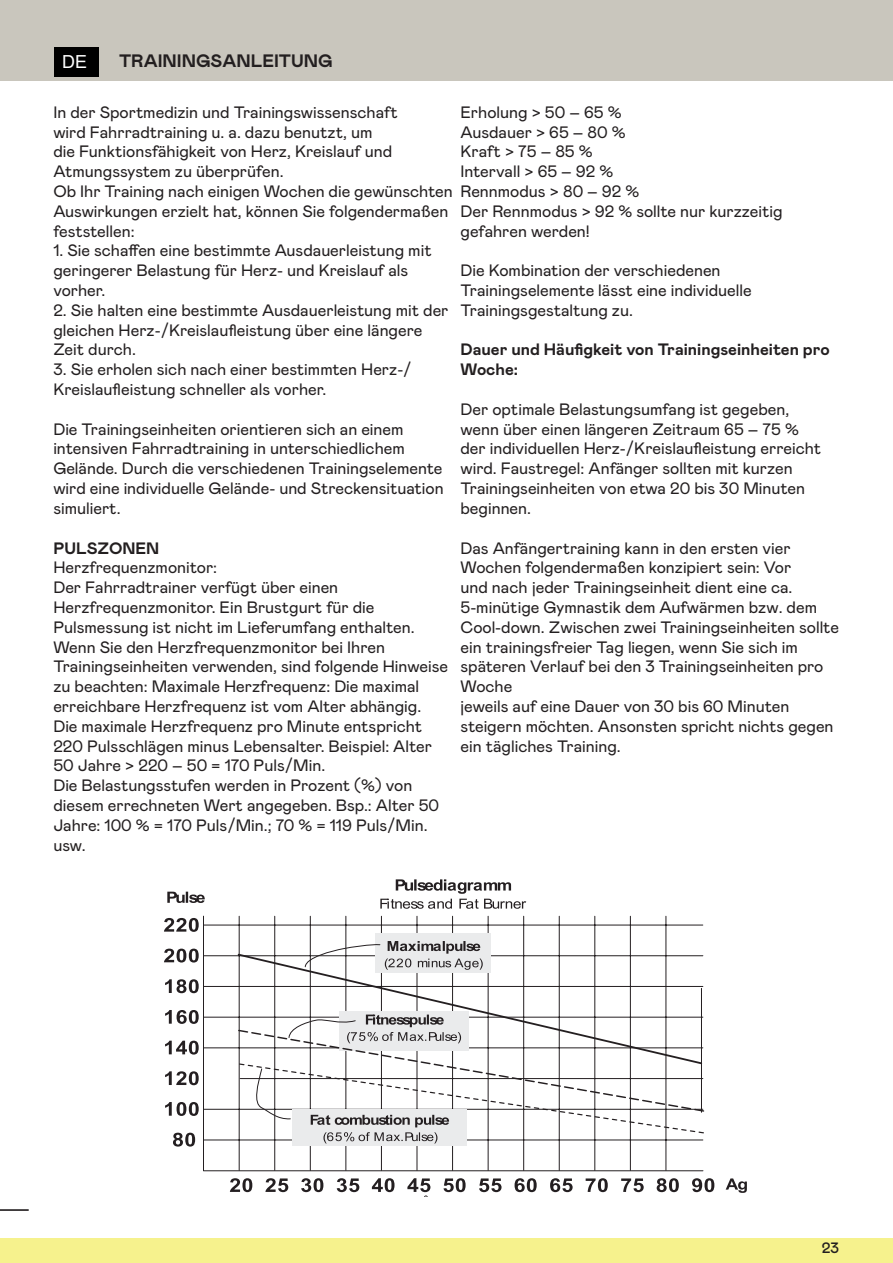
<style>
.page{position:relative;width:893px;height:1263px;background:#fff}
.page>*{position:absolute;margin:0;border:0;box-sizing:border-box;transform-origin:0 0}
.t1{font:700 18px "Mabry";color:#231f20}
.t2{font:18px "Arial";color:#fff}
.t3{font:16.5px/19.8px "Mabry";color:#231f20}
.t4{font:700 16.5px/19.8px "Mabry";color:#231f20}
.t5{font:500 15px "Mabry";color:#231f20}
</style>
<div class="page">
<div style="left:0;top:0;width:893px;height:81px;background:#c9c6bd"></div>
<div style="left:0;top:1238px;width:893px;height:25px;background:#f6f28d"></div>
<hr style="left:0;top:1209px;width:29px;height:2px;background:#241f21">
<svg style="left:380px;top:879px;width:146px;height:30px"></svg>
<hr style="left:203px;top:916px;width:1px;height:254px;background:#241f21">
<hr style="left:203px;top:1170px;width:500px;height:1px;background:#241f21">
<hr style="left:204px;top:1140px;width:499px;height:1px;background:#241f21">
<hr style="left:204px;top:1109px;width:499px;height:1px;background:#241f21">
<hr style="left:204px;top:1047px;width:499px;height:1px;background:#241f21">
<hr style="left:204px;top:1017px;width:499px;height:1px;background:#241f21">
<hr style="left:204px;top:986px;width:499px;height:1px;background:#241f21">
<hr style="left:204px;top:955px;width:499px;height:1px;background:#241f21">
<hr style="left:204px;top:925px;width:499px;height:1px;background:#241f21">
<hr style="left:239px;top:916px;width:1px;height:254px;background:#241f21">
<hr style="left:274px;top:916px;width:1px;height:254px;background:#241f21">
<hr style="left:310px;top:916px;width:1px;height:254px;background:#241f21">
<hr style="left:346px;top:916px;width:1px;height:254px;background:#241f21">
<hr style="left:381px;top:916px;width:1px;height:254px;background:#241f21">
<hr style="left:417px;top:916px;width:1px;height:254px;background:#241f21">
<hr style="left:452px;top:916px;width:1px;height:254px;background:#241f21">
<hr style="left:488px;top:916px;width:1px;height:254px;background:#241f21">
<hr style="left:523px;top:916px;width:1px;height:254px;background:#241f21">
<hr style="left:559px;top:916px;width:1px;height:254px;background:#241f21">
<hr style="left:595px;top:916px;width:1px;height:254px;background:#241f21">
<hr style="left:630px;top:916px;width:1px;height:254px;background:#241f21">
<hr style="left:666px;top:916px;width:1px;height:254px;background:#241f21">
<svg style="left:164px;top:918px;width:35px;height:14px"></svg>
<svg style="left:164px;top:949px;width:35px;height:13px"></svg>
<svg style="left:165px;top:979px;width:34px;height:14px"></svg>
<svg style="left:165px;top:1010px;width:34px;height:14px"></svg>
<svg style="left:165px;top:1041px;width:34px;height:13px"></svg>
<svg style="left:165px;top:1071px;width:34px;height:14px"></svg>
<svg style="left:165px;top:1102px;width:34px;height:14px"></svg>
<svg style="left:173px;top:1133px;width:22px;height:13px"></svg>
<svg style="left:167px;top:892px;width:38px;height:11px"></svg>
<svg style="left:726px;top:1178px;width:21px;height:15px"></svg>
<svg style="left:230px;top:1178px;width:22px;height:14px"></svg>
<svg style="left:265px;top:1178px;width:23px;height:14px"></svg>
<svg style="left:301px;top:1178px;width:22px;height:14px"></svg>
<svg style="left:337px;top:1178px;width:22px;height:14px"></svg>
<svg style="left:372px;top:1178px;width:22px;height:14px"></svg>
<svg style="left:407px;top:1178px;width:23px;height:19px"></svg>
<svg style="left:443px;top:1178px;width:23px;height:14px"></svg>
<svg style="left:479px;top:1178px;width:23px;height:14px"></svg>
<svg style="left:515px;top:1178px;width:22px;height:14px"></svg>
<svg style="left:550px;top:1178px;width:23px;height:14px"></svg>
<svg style="left:586px;top:1178px;width:22px;height:14px"></svg>
<svg style="left:621px;top:1178px;width:23px;height:14px"></svg>
<svg style="left:657px;top:1178px;width:22px;height:14px"></svg>
<div style="left:375px;top:933px;width:116px;height:40px;background:#eaebec"></div>
<div style="left:293px;top:1110px;width:174px;height:36px;background:#eaebec"></div>
<svg style="left:692px;top:1178px;width:22px;height:14px"></svg>
<svg style="left:237px;top:941px;width:468px;height:202px"></svg>
<div style="left:54px;top:47px;width:44px;height:30px;background:#000"></div>
<p class="t2" style="left:62px;top:49px;width:27px">DE</p>
<p class="t1" style="left:119px;top:48px;width:215px">TRAININGSANLEITUNG</p>
<p class="t3" style="left:53px;top:101px;width:401px">In der Sportmedizin und Trainingswissenschaft<br>wird Fahrradtraining u. a. dazu benutzt, um<br>die Funktionsfähigkeit von Herz, Kreislauf und Atmungssystem zu überprüfen.<br>Ob Ihr Training nach einigen Wochen die gewünschten Auswirkungen erzielt hat, können Sie folgendermaßen feststellen:</p>
<p class="t3" style="left:53px;top:240px;width:380px">1. Sie schaffen eine bestimmte Ausdauerleistung mit geringerer Belastung für Herz- und Kreislauf als vorher.</p>
<p class="t3" style="left:53px;top:299px;width:397px">2. Sie halten eine bestimmte Ausdauerleistung mit der gleichen Herz-/Kreislaufleistung über eine längere<br>Zeit durch.</p>
<p class="t3" style="left:53px;top:359px;width:360px">3. Sie erholen sich nach einer bestimmten Herz-/<br>Kreislaufleistung schneller als vorher.</p>
<p class="t3" style="left:53px;top:418px;width:392px">Die Trainingseinheiten orientieren sich an einem intensiven Fahrradtraining in unterschiedlichem Gelände. Durch die verschiedenen Trainingselemente wird eine individuelle Gelände- und Streckensituation simuliert.</p>
<p class="t4" style="left:53px;top:537px;width:108px">PULSZONEN</p>
<p class="t3" style="left:53px;top:557px;width:396px">Herzfrequenzmonitor:<br>Der Fahrradtrainer verfügt über einen Herzfrequenzmonitor. Ein Brustgurt für die Pulsmessung ist nicht im Lieferumfang enthalten.<br>Wenn Sie den Herzfrequenzmonitor bei Ihren Trainingseinheiten verwenden, sind folgende Hinweise zu beachten: Maximale Herzfrequenz: Die maximal erreichbare Herzfrequenz ist vom Alter abhängig.<br>Die maximale Herzfrequenz pro Minute entspricht 220 Pulsschlägen minus Lebensalter. Beispiel: Alter 50 Jahre &gt; 220 – 50 = 170 Puls/Min.<br>Die Belastungsstufen werden in Prozent (%) von diesem errechneten Wert angegeben. Bsp.: Alter 50<br>Jahre: 100 % = 170 Puls/Min.; 70 % = 119 Puls/Min. usw.</p>
<p class="t3" style="left:460px;top:101px;width:324px">Erholung &gt; 50 – 65 %<br>Ausdauer &gt; 65 – 80 %<br>Kraft &gt; 75 – 85 %<br>Intervall &gt; 65 – 92 %<br>Rennmodus &gt; 80 – 92 %<br>Der Rennmodus &gt; 92 % sollte nur kurzzeitig gefahren werden!</p>
<p class="t3" style="left:460px;top:260px;width:293px">Die Kombination der verschiedenen<br>Trainingselemente lässt eine individuelle<br>Trainingsgestaltung zu.</p>
<p class="t4" style="left:460px;top:339px;width:371px">Dauer und Häufigkeit von Trainingseinheiten pro<br>Woche:</p>
<p class="t3" style="left:460px;top:398px;width:362px">Der optimale Belastungsumfang ist gegeben, wenn über einen längeren Zeitraum 65 – 75 % der individuellen Herz-/Kreislaufleistung erreicht wird. Faustregel: Anfänger sollten mit kurzen Trainingseinheiten von etwa 20 bis 30 Minuten beginnen.</p>
<p class="t3" style="left:460px;top:537px;width:380px">Das Anfängertraining kann in den ersten vier Wochen folgendermaßen konzipiert sein: Vor<br>und nach jeder Trainingseinheit dient eine ca.<br>5-minütige Gymnastik dem Aufwärmen bzw. dem Cool-down. Zwischen zwei Trainingseinheiten sollte ein trainingsfreier Tag liegen, wenn Sie sich im späteren Verlauf bei den 3 Trainingseinheiten pro Woche<br>jeweils auf eine Dauer von 30 bis 60 Minuten steigern möchten. Ansonsten spricht nichts gegen ein tägliches Training.</p>
<p class="t5" style="left:822px;top:1237px;width:19px">23</p>
</div>
